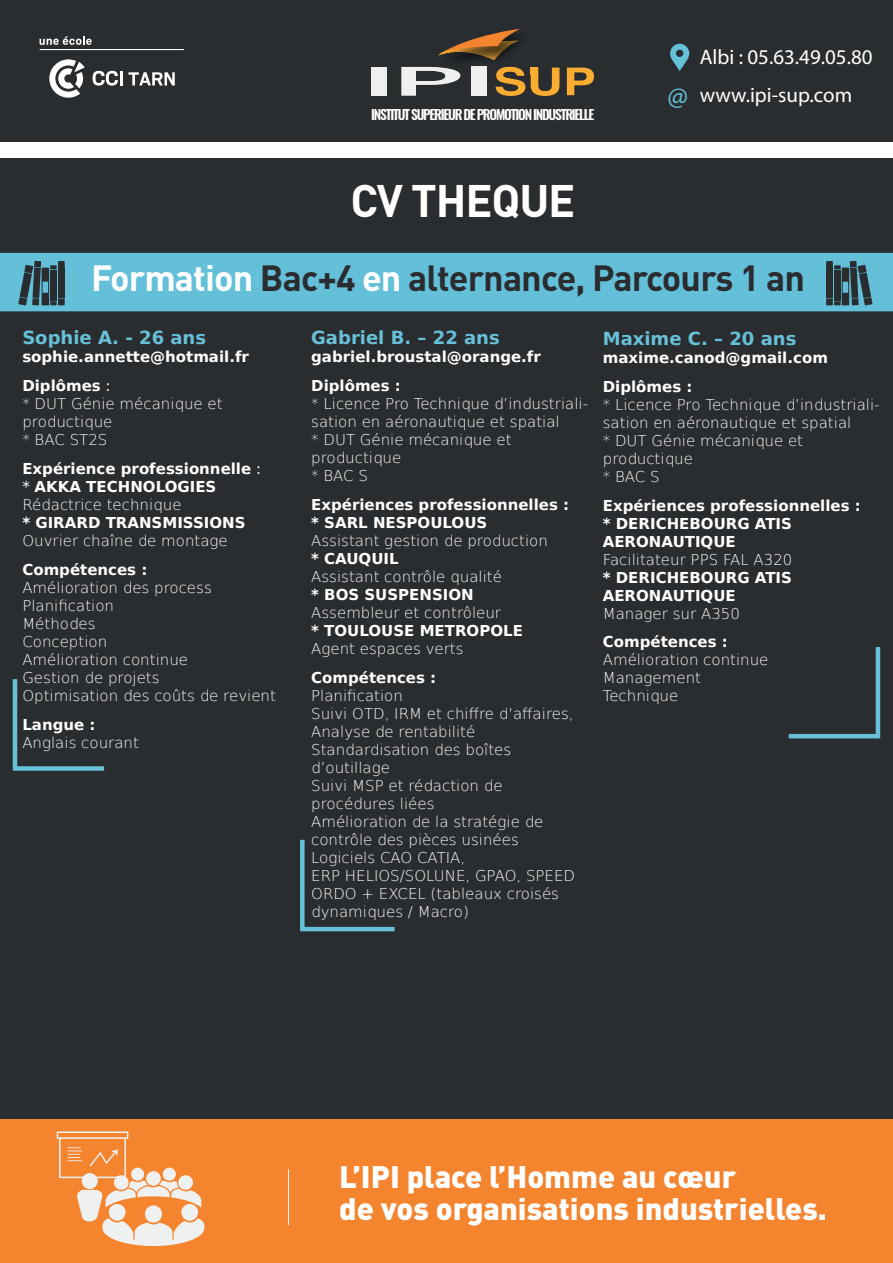
<style>
.page{position:relative;width:893px;height:1263px;background:#fff}
.page>*{position:absolute;margin:0;border:0;box-sizing:border-box;transform-origin:0 0}
.t1{font:700 45px "DIN Pro";letter-spacing:-.025em;color:#fff}
.t2{font:700 36px "DIN Pro";letter-spacing:-.025em;color:#2a2c30}
.t3{font:900 30.75px/31.8px "DIN Pro";color:#fff}
.t4{font:27.9px "Myriad Pro";color:#64c0d9}
.t5{font:21px/38.2px "Myriad Pro";color:#fff}
.t6{font:700 18px "DejaVu Sans";color:#67c1d9}
.t7{font:200 15px/18px "DejaVu Sans";color:#fff}
.t8{font:700 15px/18px "DejaVu Sans";color:#fff}
.t9{font:600 13.5px "Oswald";letter-spacing:-.09em;color:#fff}
.s1{color:#fff}
.s2{font-weight:400}
.s3{font-weight:200}
</style>
<div class="page">
<div style="left:0;top:1108px;width:893px;height:155px;background:#f5842f"></div>
<div style="left:0;top:158px;width:893px;height:960px;background:#2a2d30"></div>
<hr style="left:288px;top:1169px;width:1px;height:55px;background:#eff0f0">
<svg style="left:57px;top:1131px;width:147px;height:115px"></svg>
<hr style="left:300px;top:927px;width:94px;height:4px;background:#67c1d9">
<div style="left:300px;top:840px;width:5px;height:89px;background:#67c1d9"></div>
<div style="left:13px;top:766px;width:91px;height:5px;background:#67c1d9"></div>
<hr style="left:13px;top:679px;width:4px;height:89px;background:#67c1d9">
<div style="left:0;top:0;width:893px;height:142px;background:#2a2d30"></div>
<div style="left:372px;top:67px;width:15px;height:29px;background:#eff0f0"></div>
<div style="left:471px;top:67px;width:15px;height:29px;background:#eff0f0"></div>
<svg style="left:401px;top:67px;width:60px;height:29px"></svg>
<svg style="left:496px;top:75px;width:29px;height:21px"></svg>
<svg style="left:567px;top:68px;width:27px;height:27px"></svg>
<img style="left:458px;top:28px;width:80px;height:47px">
<img style="left:471px;top:67px;width:15px;height:8px">
<img style="left:432px;top:67px;width:28px;height:8px">
<img style="left:496px;top:67px;width:28px;height:8px">
<svg style="left:531px;top:68px;width:28px;height:28px"></svg>
<svg style="left:438px;top:29px;width:82px;height:31px"></svg>
<svg style="left:670px;top:44px;width:19px;height:27px"></svg>
<svg style="left:93px;top:71px;width:25px;height:15px"></svg>
<hr style="left:120px;top:71px;width:3px;height:14px;background:#fff">
<svg style="left:128px;top:72px;width:47px;height:13px"></svg>
<svg style="left:49px;top:59px;width:36px;height:39px"></svg>
<hr style="left:40px;top:49px;width:143px;height:1px;background:#fff">
<svg style="left:40px;top:36px;width:52px;height:9px"></svg>
<hr style="left:876px;top:647px;width:4px;height:91px;background:#67c1d9">
<hr style="left:789px;top:734px;width:89px;height:4px;background:#67c1d9">
<div style="left:0;top:253px;width:893px;height:58px;background:#64c0d9"></div>
<svg style="left:18px;top:261px;width:47px;height:44px"></svg>
<svg style="left:826px;top:261px;width:46px;height:44px"></svg>
<p class="t9" style="left:371px;top:105px;width:225px">INSTITUT SUPERIEUR DE PROMOTION INDUSTRIELLE</p>
<h1 class="t1" style="left:351px;top:170px;width:226px">CV THEQUE</h1>
<h3 class="t4" style="left:667px;top:79px;width:22px">@</h3>
<h3 class="t5" style="left:700px;top:37px;width:174px">Albi : 05.63.49.05.80 www.ipi-sup.com</h3>
<h2 class="t2" style="left:91px;top:254px;width:716px"><span class="s1">Formation</span> Bac+4 <span class="s1">en</span> alternance, Parcours 1 an</h2>
<p class="t6" style="left:22px;top:323px;width:185px">Sophie A. - 26 ans</p>
<p class="t8" style="left:22px;top:342px;width:228px;line-height:28.8px">sophie.annette@hotmail.fr<br>Diplômes <span class="s2">:</span></p>
<p class="t7" style="left:22px;top:394px;width:202px">* DUT Génie mécanique et productique<br>* BAC ST2S</p>
<p class="t8" style="left:22px;top:459px;width:240px">Expérience professionnelle <span class="s2">: *</span> AKKA TECHNOLOGIES<br><span class="s3">Rédactrice technique</span></p>
<p class="t8" style="left:22px;top:513px;width:225px">* GIRARD TRANSMISSIONS</p>
<p class="t7" style="left:22px;top:531px;width:207px">Ouvrier chaîne de montage</p>
<p class="t8" style="left:22px;top:560px;width:127px">Compétences :</p>
<p class="t7" style="left:22px;top:578px;width:255px">Amélioration des process<br>Planification<br>Méthodes<br>Conception<br>Amélioration continue<br>Gestion de projets<br>Optimisation des coûts de revient</p>
<p class="t8" style="left:22px;top:715px;width:75px">Langue :</p>
<p class="t7" style="left:22px;top:732px;width:118px">Anglais courant</p>
<p class="t6" style="left:311px;top:323px;width:190px">Gabriel B. – 22 ans</p>
<p class="t8" style="left:311px;top:342px;width:231px;line-height:28.8px">gabriel.broustal@orange.fr<br>Diplômes :</p>
<p class="t7" style="left:311px;top:394px;width:278px">* Licence Pro Technique d’industriali&shy;sation en aéronautique et spatial<br>* DUT Génie mécanique et productique<br>* BAC S</p>
<p class="t8" style="left:311px;top:495px;width:260px">Expériences professionnelles : * SARL NESPOULOUS</p>
<p class="t7" style="left:311px;top:531px;width:238px">Assistant gestion de production</p>
<p class="t8" style="left:311px;top:549px;width:89px">* CAUQUIL</p>
<p class="t7" style="left:311px;top:567px;width:192px">Assistant contrôle qualité</p>
<p class="t8" style="left:311px;top:585px;width:164px">* BOS SUSPENSION</p>
<p class="t7" style="left:311px;top:603px;width:191px">Assembleur et contrôleur</p>
<p class="t8" style="left:311px;top:621px;width:213px">* TOULOUSE METROPOLE</p>
<p class="t7" style="left:311px;top:639px;width:154px">Agent espaces verts</p>
<p class="t8" style="left:311px;top:668px;width:127px">Compétences :</p>
<p class="t7" style="left:311px;top:686px;width:265px">Planification<br>Suivi OTD, IRM et chiffre d’affaires,<br>Analyse de rentabilité<br>Standardisation des boîtes d’outillage<br>Suivi MSP et rédaction de procédures liées<br>Amélioration de la stratégie de contrôle des pièces usinées<br>Logiciels CAO CATIA,<br>ERP HELIOS/SOLUNE, GPAO, SPEED<br>ORDO + EXCEL (tableaux croisés dynamiques / Macro)</p>
<p class="t6" style="left:603px;top:324px;width:195px">Maxime C. – 20 ans</p>
<p class="t8" style="left:603px;top:343px;width:227px;line-height:28.8px">maxime.canod@gmail.com<br>Diplômes :</p>
<p class="t7" style="left:603px;top:395px;width:278px">* Licence Pro Technique d’industriali&shy;sation en aéronautique et spatial<br>* DUT Génie mécanique et productique<br>* BAC S</p>
<p class="t8" style="left:603px;top:496px;width:260px">Expériences professionnelles : * DERICHEBOURG ATIS<br>AERONAUTIQUE</p>
<p class="t7" style="left:603px;top:549px;width:191px">Facilitateur PPS FAL A320</p>
<p class="t8" style="left:603px;top:568px;width:191px">* DERICHEBOURG ATIS<br>AERONAUTIQUE</p>
<p class="t7" style="left:603px;top:603px;width:139px">Manager sur A350</p>
<p class="t8" style="left:603px;top:633px;width:127px">Compétences :</p>
<p class="t7" style="left:603px;top:650px;width:167px">Amélioration continue<br>Management<br>Technique</p>
<h3 class="t3" style="left:339px;top:1160px;width:489px">L’IPI place l’Homme au cœur<br>de vos organisations industrielles.</h3>
</div>
